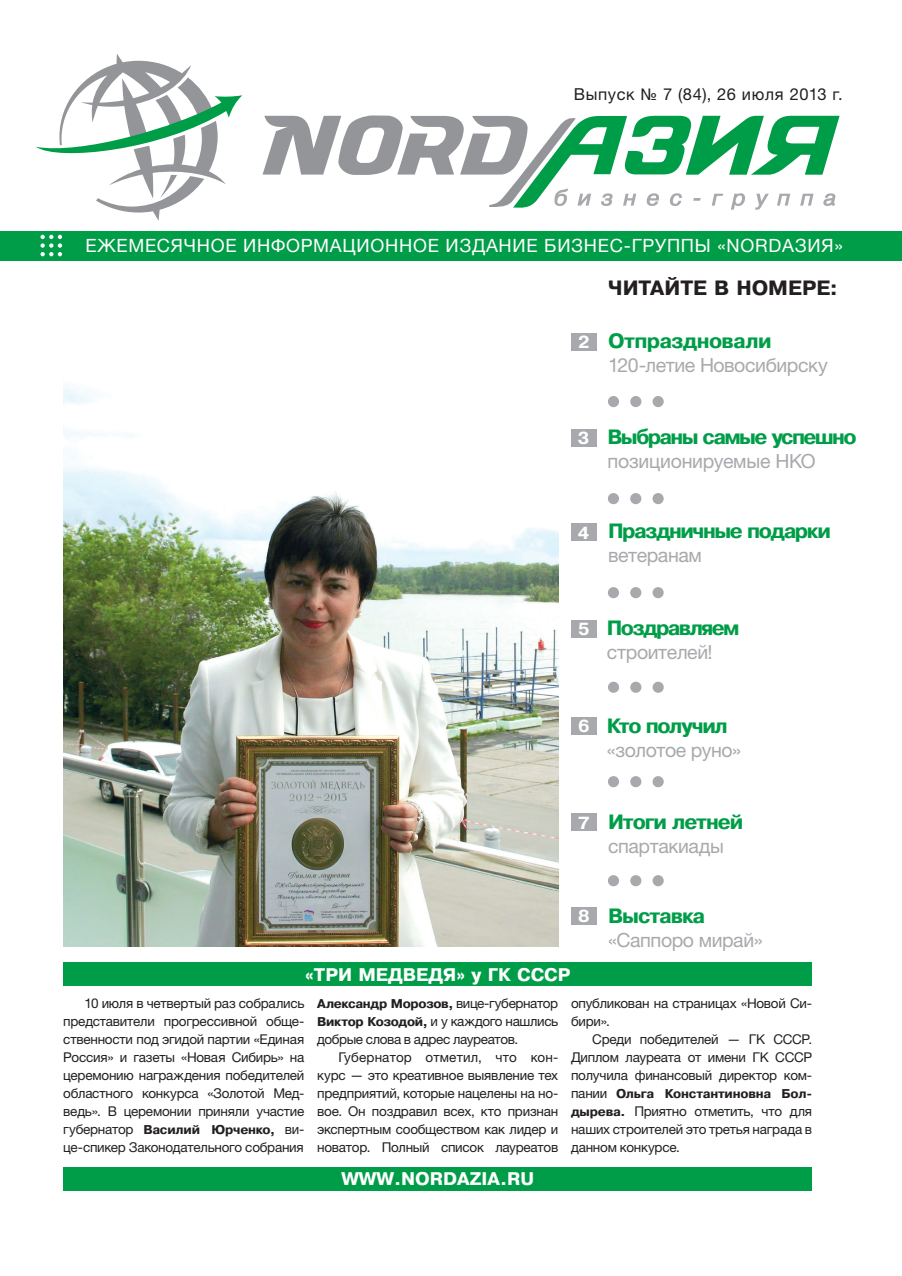
<style>
.page{position:relative;width:902px;height:1276px;background:#fff}
.page>*{position:absolute;margin:0;border:0;box-sizing:border-box;transform-origin:0 0}
.text_столбец{font:700 19.5px/24px "Pragmatica";letter-spacing:-.07em;color:#009d48}
.text_столбец-2{font:19.5px "Helvetica Neue LTCYR";letter-spacing:-.02em;color:#a8a9ad}
.text_столбец-3{font:700 19.5px "Pragmatica";color:#231f20}
.text_столбец-4{font:700 19.5px "Pragmatica";letter-spacing:-.03em;color:#009d48}
.text_столбец-5{font:700 19.5px "Pragmatica";letter-spacing:-.05em;color:#009d48}
.t1{font:18.3px "Helvetica Neue LTCYR";letter-spacing:.04em;color:#fff}
.t2{font:700 17.25px "Pragmatica";color:#fff}
.text_столбец-6{font:16.5px "Helvetica Neue LTCYR";letter-spacing:.04em;color:#231f20}
.text_столбец-7{font:700 16.5px "Pragmatica";color:#fff}
.text_столбец-8{font:13.5px/18px "Helvetica Neue LTCYR";letter-spacing:-.02em;color:#231f20;text-align:justify}
.text_столбец-9{font:13.5px "Helvetica Neue LTCYR";letter-spacing:.01em;color:#231f20}
.text_столбец-10{font:700 12px "Pragmatica";letter-spacing:-.015em;color:#231f20}
.s1{font-family:"Helvetica Neue LTCYR";font-weight:400;color:#a8a9ad}
.s2{font-family:"Helvetica Neue LTCYR";font-weight:400;font-size:13.5px}
.s3{font-family:"Pragmatica";font-weight:700;font-size:12px}
</style>
<div class="page">
<div style="left:63px;top:962px;width:749px;height:24px;background:#009d48"></div>
<div style="left:63px;top:1167px;width:749px;height:23px;background:#009d48"></div>
<div style="left:0;top:231px;width:901px;height:29px;background:#009d48"></div>
<svg style="left:36px;top:54px;width:206px;height:167px"></svg>
<svg style="left:262px;top:115px;width:577px;height:95px"></svg>
<svg style="left:40px;top:235px;width:22px;height:21px"></svg>
<img style="left:63px;top:387px;width:495px;height:559px">
<div style="left:608px;top:396px;width:11px;height:11px;background:#a8a9ad;border-radius:50%"></div>
<div style="left:630px;top:396px;width:11px;height:11px;background:#a8a9ad;border-radius:50%"></div>
<div style="left:652px;top:396px;width:11px;height:11px;background:#a8a9ad;border-radius:50%"></div>
<div style="left:607px;top:493px;width:12px;height:11px;background:#a8a9ad;border-radius:50%"></div>
<div style="left:630px;top:493px;width:11px;height:11px;background:#a8a9ad;border-radius:50%"></div>
<div style="left:652px;top:493px;width:11px;height:11px;background:#a8a9ad;border-radius:50%"></div>
<div style="left:571px;top:333px;width:25px;height:17px;background:#a8a9ad"></div>
<div style="left:571px;top:429px;width:25px;height:17px;background:#a8a9ad"></div>
<div style="left:571px;top:524px;width:25px;height:17px;background:#a8a9ad"></div>
<div style="left:571px;top:620px;width:25px;height:17px;background:#a8a9ad"></div>
<div style="left:571px;top:717px;width:25px;height:17px;background:#a8a9ad"></div>
<div style="left:607px;top:587px;width:12px;height:11px;background:#a8a9ad;border-radius:50%"></div>
<div style="left:630px;top:587px;width:11px;height:11px;background:#a8a9ad;border-radius:50%"></div>
<div style="left:652px;top:587px;width:11px;height:11px;background:#a8a9ad;border-radius:50%"></div>
<div style="left:608px;top:681px;width:11px;height:12px;background:#a8a9ad;border-radius:50%"></div>
<div style="left:630px;top:681px;width:11px;height:12px;background:#a8a9ad;border-radius:50%"></div>
<div style="left:652px;top:681px;width:11px;height:12px;background:#a8a9ad;border-radius:50%"></div>
<div style="left:608px;top:776px;width:11px;height:11px;background:#a8a9ad;border-radius:50%"></div>
<div style="left:630px;top:776px;width:11px;height:11px;background:#a8a9ad;border-radius:50%"></div>
<div style="left:652px;top:776px;width:11px;height:11px;background:#a8a9ad;border-radius:50%"></div>
<div style="left:571px;top:814px;width:25px;height:17px;background:#a8a9ad"></div>
<div style="left:571px;top:907px;width:25px;height:17px;background:#a8a9ad"></div>
<div style="left:608px;top:875px;width:11px;height:11px;background:#a8a9ad;border-radius:50%"></div>
<div style="left:630px;top:875px;width:11px;height:11px;background:#a8a9ad;border-radius:50%"></div>
<div style="left:652px;top:875px;width:11px;height:11px;background:#a8a9ad;border-radius:50%"></div>
<p class="text_столбец-6" style="left:573px;top:84px;width:270px">Выпуск № 7 (84), 26 июля 2013 г.</p>
<p class="t1" style="left:85px;top:234px;width:758px">ЕЖЕМЕСЯЧНОЕ ИНФОРМАЦИОННОЕ ИЗДАНИЕ БИЗНЕС-ГРУППЫ «NORDАЗИЯ»</p>
<p class="text_столбец-7" style="left:578px;top:333px;width:13px">2</p>
<p class="text_столбец-3" style="left:608px;top:277px;width:231px">ЧИТАЙТЕ В НОМЕРЕ:</p>
<p class="text_столбец-4" style="left:608px;top:330px;width:165px">Отпраздновали</p>
<p class="text_столбец-2" style="left:608px;top:353px;width:221px">120-летие Новосибирску</p>
<p class="text_столбец-7" style="left:577px;top:428px;width:13px">3</p>
<p class="text_столбец" style="left:607px;top:425px;width:251px">Выбраны самые успешно <span class="s1">позиционируемые НКО</span></p>
<p class="text_столбец-7" style="left:577px;top:523px;width:13px">4</p>
<p class="text_столбец" style="left:608px;top:519px;width:224px">Праздничные подарки <span class="s1">ветеранам</span></p>
<p class="text_столбец-7" style="left:578px;top:620px;width:13px">5</p>
<p class="text_столбец" style="left:607px;top:616px;width:134px">Поздравляем</p>
<p class="text_столбец-2" style="left:607px;top:640px;width:107px">строителей!</p>
<p class="text_столбец-7" style="left:578px;top:717px;width:13px">6</p>
<p class="text_столбец" style="left:607px;top:714px;width:122px">Кто получил</p>
<p class="text_столбец-2" style="left:607px;top:738px;width:136px">«золотое руно»</p>
<p class="text_столбец-7" style="left:578px;top:813px;width:13px">7</p>
<p class="text_столбец" style="left:608px;top:810px;width:137px">Итоги летней</p>
<p class="text_столбец-2" style="left:608px;top:834px;width:117px">спартакиады</p>
<p class="t2" style="left:305px;top:965px;width:266px">«ТРИ МЕДВЕДЯ» у ГК СССР</p>
<p class="text_столбец-7" style="left:578px;top:907px;width:13px">8</p>
<p class="text_столбец-5" style="left:608px;top:904px;width:99px">Выставка</p>
<p class="text_столбец-2" style="left:608px;top:927px;width:156px">«Саппоро мирай»</p>
<p class="text_столбец-8" style="left:63px;top:994px;width:242px;text-indent:21px">10 июля в четвертый раз собрались представители прогрессивной обще&shy;ственности под эгидой партии «Единая Россия» и газеты «Новая Сибирь» на церемонию награждения победителей областного конкурса «Золотой Мед&shy;ведь». В церемонии приняли участие</p>
<p class="text_столбец-10" style="left:63px;top:1123px;width:242px"><span class="s2">губернатор</span> Василий Юрченко, <span class="s2">ви-</span></p>
<p class="text_столбец-8" style="left:63px;top:1138px;width:242px">це-спикер Законодательного собрания</p>
<p class="text_столбец-10" style="left:317px;top:997px;width:242px">Александр Морозов, <span class="s2">вице-губернатор</span></p>
<p class="text_столбец-8" style="left:317px;top:1012px;width:242px"><span class="s3">Виктор Козодой,</span> и у каждого нашлись добрые слова в адрес лауреатов.</p>
<p class="text_столбец-9" style="left:338px;top:1049px;width:221px">Губернатор отметил, что кон-</p>
<p class="text_столбец-8" style="left:317px;top:1066px;width:242px">курс — это креативное выявление тех предприятий, которые нацелены на но&shy;вое. Он поздравил всех, кто признан экспертным сообществом как лидер и</p>
<p class="text_столбец-8" style="left:317px;top:1138px;width:242px">новатор. Полный список лауреатов</p>
<p class="t2" style="left:341px;top:1169px;width:194px">WWW.NORDAZIA.RU</p>
<p class="text_столбец-8" style="left:571px;top:994px;width:242px">опубликован на страницах «Новой Си&shy;бири».</p>
<p class="text_столбец-8" style="left:571px;top:1030px;width:242px;text-indent:21px">Среди победителей — ГК СССР.<br>Диплом лауреата от имени ГК СССР получила финансовый директор ком-</p>
<p class="text_столбец-10" style="left:571px;top:1087px;width:242px"><span class="s2">пании</span> Ольга Константиновна Бол-</p>
<p class="text_столбец-8" style="left:571px;top:1102px;width:242px"><span class="s3">дырева.</span> Приятно отметить, что для наших строителей это третья награда в данном конкурсе.</p>
</div>
